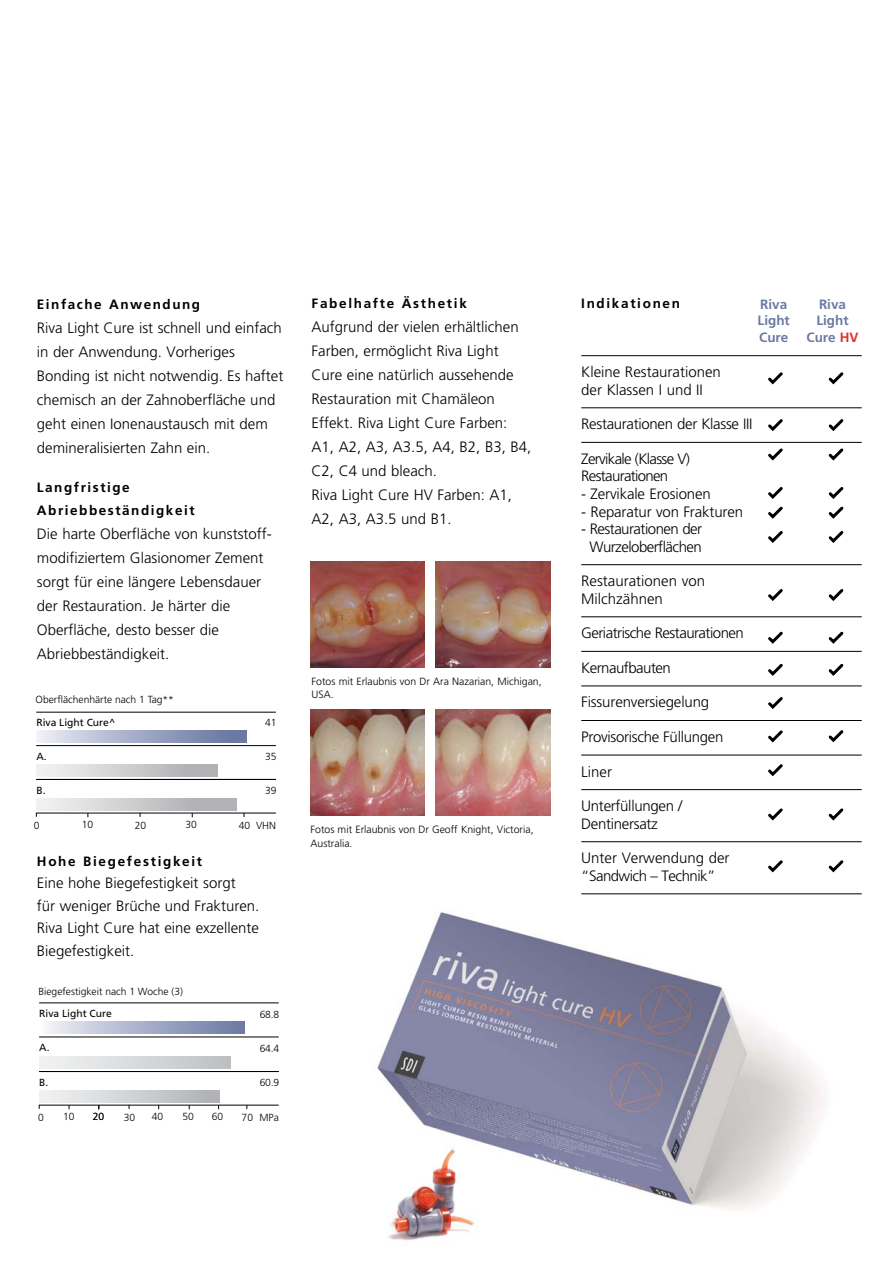
<style>
.page{position:relative;width:893px;height:1263px;background:#fff}
.page>*{position:absolute;margin:0;border:0;box-sizing:border-box;transform-origin:0 0}
.t1{font:300 15px/24px "Frutiger";color:#000}
.t2{font:300 15px/17.5px "Frutiger";letter-spacing:-.02em;color:#000}
.t3{font:300 15px/17.5px "Frutiger";letter-spacing:-.035em;color:#000;text-align:center}
.t4{font:300 15px/17.5px "Frutiger";letter-spacing:-.045em;color:#000}
.t5{font:700 13.5px/22.5px "Frutiger";letter-spacing:.12em;color:#000}
.t6{font:700 13.5px/16.5px "Frutiger";color:#6b7aa3}
.t7{font:300 10.5px/13.5px "Frutiger";color:#000}
.t8{font:300 10.35px "Frutiger";color:#000}
.t9{font:10.35px "Frutiger";color:#000}
.s1{color:#dd3327}
</style>
<div class="page">
<svg style="left:35px;top:711px;width:241px;height:107px"></svg>
<svg style="left:36px;top:798px;width:201px;height:12px;background:#cbcdcf"></svg>
<hr style="left:36px;top:745px;width:240px;height:1px;background:#000">
<hr style="left:36px;top:779px;width:240px;height:1px;background:#000">
<hr style="left:36px;top:813px;width:240px;height:1px;background:#000">
<hr style="left:36px;top:712px;width:240px;height:1px;background:#000">
<svg style="left:36px;top:764px;width:181px;height:12px;background:#cdced0"></svg>
<svg style="left:36px;top:730px;width:211px;height:12px;background:#a4acc7"></svg>
<svg style="left:38px;top:1002px;width:241px;height:108px"></svg>
<img style="left:377px;top:894px;width:479px;height:347px">
<img style="left:310px;top:709px;width:115px;height:107px">
<img style="left:310px;top:561px;width:115px;height:107px">
<img style="left:435px;top:561px;width:115px;height:107px">
<hr style="left:581px;top:355px;width:281px;height:1px;background:#000">
<hr style="left:581px;top:407px;width:281px;height:1px;background:#000">
<hr style="left:581px;top:442px;width:281px;height:1px;background:#000">
<hr style="left:581px;top:564px;width:281px;height:1px;background:#000">
<hr style="left:581px;top:616px;width:281px;height:1px;background:#000">
<hr style="left:581px;top:651px;width:281px;height:1px;background:#000">
<hr style="left:581px;top:686px;width:281px;height:1px;background:#000">
<hr style="left:581px;top:720px;width:281px;height:1px;background:#000">
<hr style="left:581px;top:755px;width:281px;height:1px;background:#000">
<hr style="left:581px;top:789px;width:281px;height:1px;background:#000">
<hr style="left:581px;top:841px;width:281px;height:1px;background:#000">
<hr style="left:581px;top:893px;width:281px;height:1px;background:#000">
<svg style="left:768px;top:372px;width:15px;height:13px"></svg>
<svg style="left:768px;top:419px;width:15px;height:13px"></svg>
<svg style="left:768px;top:448px;width:15px;height:13px"></svg>
<svg style="left:768px;top:487px;width:15px;height:32px"></svg>
<svg style="left:768px;top:531px;width:15px;height:12px"></svg>
<svg style="left:768px;top:589px;width:15px;height:12px"></svg>
<svg style="left:768px;top:631px;width:15px;height:13px"></svg>
<svg style="left:768px;top:663px;width:15px;height:13px"></svg>
<svg style="left:768px;top:697px;width:15px;height:12px"></svg>
<svg style="left:768px;top:730px;width:15px;height:13px"></svg>
<svg style="left:768px;top:764px;width:15px;height:13px"></svg>
<svg style="left:768px;top:808px;width:15px;height:13px"></svg>
<svg style="left:768px;top:860px;width:15px;height:13px"></svg>
<svg style="left:828px;top:372px;width:16px;height:13px"></svg>
<svg style="left:828px;top:419px;width:16px;height:13px"></svg>
<svg style="left:828px;top:448px;width:16px;height:13px"></svg>
<svg style="left:828px;top:487px;width:16px;height:32px"></svg>
<svg style="left:828px;top:531px;width:16px;height:12px"></svg>
<svg style="left:828px;top:589px;width:16px;height:12px"></svg>
<svg style="left:828px;top:631px;width:16px;height:13px"></svg>
<svg style="left:828px;top:663px;width:16px;height:13px"></svg>
<svg style="left:828px;top:730px;width:16px;height:13px"></svg>
<svg style="left:828px;top:808px;width:16px;height:13px"></svg>
<svg style="left:828px;top:860px;width:16px;height:13px"></svg>
<img style="left:436px;top:709px;width:115px;height:107px">
<p class="t5" style="left:37px;top:294px;width:165px">Einfache Anwendung</p>
<p class="t1" style="left:37px;top:317px;width:248px">Riva Light Cure ist schnell und einfach in der Anwendung. Vorheriges Bonding ist nicht notwendig. Es haftet chemisch an der Zahnoberfläche und geht einen Ionenaustausch mit dem demineralisierten Zahn ein.</p>
<p class="t5" style="left:37px;top:477px;width:159px">Langfristige<br>Abriebbeständigkeit</p>
<p class="t1" style="left:37px;top:523px;width:237px">Die harte Oberfläche von kunststoff&shy;modifiziertem Glasionomer Zement sorgt für eine längere Lebensdauer der Restauration. Je härter die<br>Oberfläche, desto besser die<br>Abriebbeständigkeit.</p>
<p class="t8" style="left:36px;top:695px;width:140px">Oberflächenhärte nach 1 Tag**</p>
<p class="t9" style="left:36px;top:719px;width:80px">Riva Light Cure^</p>
<p class="t9" style="left:36px;top:752px;width:12px">A.</p>
<p class="t8" style="left:265px;top:718px;width:13px">41</p>
<p class="t8" style="left:265px;top:752px;width:13px">35</p>
<p class="t9" style="left:36px;top:786px;width:11px">B.</p>
<p class="t8" style="left:265px;top:786px;width:13px">39</p>
<p class="t8" style="left:34px;top:821px;width:7px">0</p>
<p class="t8" style="left:82px;top:820px;width:13px">10</p>
<p class="t8" style="left:135px;top:821px;width:13px">20</p>
<p class="t8" style="left:239px;top:821px;width:13px">40</p>
<p class="t8" style="left:185px;top:820px;width:13px">30</p>
<p class="t8" style="left:256px;top:821px;width:22px">VHN</p>
<p class="t5" style="left:37px;top:851px;width:167px">Hohe Biegefestigkeit</p>
<p class="t1" style="left:37px;top:873px;width:224px;line-height:22.5px">Eine hohe Biegefestigkeit sorgt<br>für weniger Brüche und Frakturen.<br>Riva Light Cure hat eine exzellente<br>Biegefestigkeit.</p>
<p class="t8" style="left:38px;top:987px;width:146px">Biegefestigkeit nach 1 Woche (3)</p>
<p class="t9" style="left:39px;top:1009px;width:74px">Riva Light Cure</p>
<p class="t9" style="left:39px;top:1043px;width:12px">A.</p>
<p class="t8" style="left:260px;top:1010px;width:21px">68.8</p>
<p class="t8" style="left:260px;top:1044px;width:21px">64.4</p>
<p class="t9" style="left:39px;top:1078px;width:11px">B.</p>
<p class="t8" style="left:260px;top:1078px;width:21px">60.9</p>
<p class="t8" style="left:38px;top:1113px;width:7px">0</p>
<p class="t8" style="left:63px;top:1112px;width:13px">10</p>
<p class="t8" style="left:93px;top:1112px;width:13px">20</p>
<p class="t8" style="left:124px;top:1113px;width:13px">30</p>
<p class="t8" style="left:242px;top:1113px;width:13px">70</p>
<p class="t8" style="left:152px;top:1112px;width:13px">40</p>
<p class="t8" style="left:182px;top:1112px;width:13px">50</p>
<p class="t8" style="left:212px;top:1112px;width:13px">60</p>
<p class="t8" style="left:259px;top:1113px;width:21px">MPa</p>
<p class="t5" style="left:312px;top:293px;width:157px">Fabelhafte Ästhetik</p>
<p class="t1" style="left:312px;top:315px;width:221px">Aufgrund der vielen erhältlichen<br>Farben, ermöglicht Riva Light<br>Cure eine natürlich aussehende<br>Restauration mit Chamäleon<br>Effekt. Riva Light Cure Farben:<br>A1, A2, A3, A3.5, A4, B2, B3, B4,<br>C2, C4 und bleach.<br>Riva Light Cure HV Farben: A1,<br>A2, A3, A3.5 und B1.</p>
<p class="t7" style="left:312px;top:675px;width:232px">Fotos mit Erlaubnis von Dr Ara Nazarian, Michigan,<br>USA.</p>
<p class="t7" style="left:310px;top:824px;width:225px">Fotos mit Erlaubnis von Dr Geoff Knight, Victoria,<br>Australia.</p>
<p class="t5" style="left:581px;top:293px;width:100px">Indikationen</p>
<p class="t6" style="left:758px;top:297px;width:34px">Riva<br>Light<br>Cure</p>
<p class="t6" style="left:806px;top:297px;width:54px;text-align:center">Riva<br>Light<br>Cure <span class="s1">HV</span></p>
<p class="t1" style="left:581px;top:364px;width:141px;line-height:17.5px">Kleine Restaurationen der Klassen I und II</p>
<p class="t2" style="left:581px;top:416px;width:173px">Restaurationen der Klasse III</p>
<p class="t4" style="left:581px;top:451px;width:110px">Zervikale (Klasse V)<br>Restaurationen</p>
<p class="t1" style="left:581px;top:483px;width:131px">- Zervikale Erosionen</p>
<p class="t1" style="left:581px;top:500px;width:163px">- Reparatur von Frakturen</p>
<p class="t3" style="left:581px;top:521px;width:122px">- Restaurationen der<br>Wurzeloberflächen</p>
<p class="t1" style="left:581px;top:573px;width:125px;line-height:17.5px">Restaurationen von<br>Milchzähnen</p>
<p class="t3" style="left:581px;top:625px;width:164px">Geriatrische Restaurationen</p>
<p class="t3" style="left:581px;top:660px;width:91px">Kernaufbauten</p>
<p class="t1" style="left:581px;top:691px;width:129px">Fissurenversiegelung</p>
<p class="t2" style="left:581px;top:729px;width:144px">Provisorische Füllungen</p>
<p class="t1" style="left:581px;top:760px;width:32px">Liner</p>
<p class="t2" style="left:581px;top:798px;width:102px">Unterfüllungen /<br>Dentinersatz</p>
<p class="t1" style="left:581px;top:850px;width:150px;line-height:17.5px">Unter Verwendung der “Sandwich – Technik”</p>
</div>
